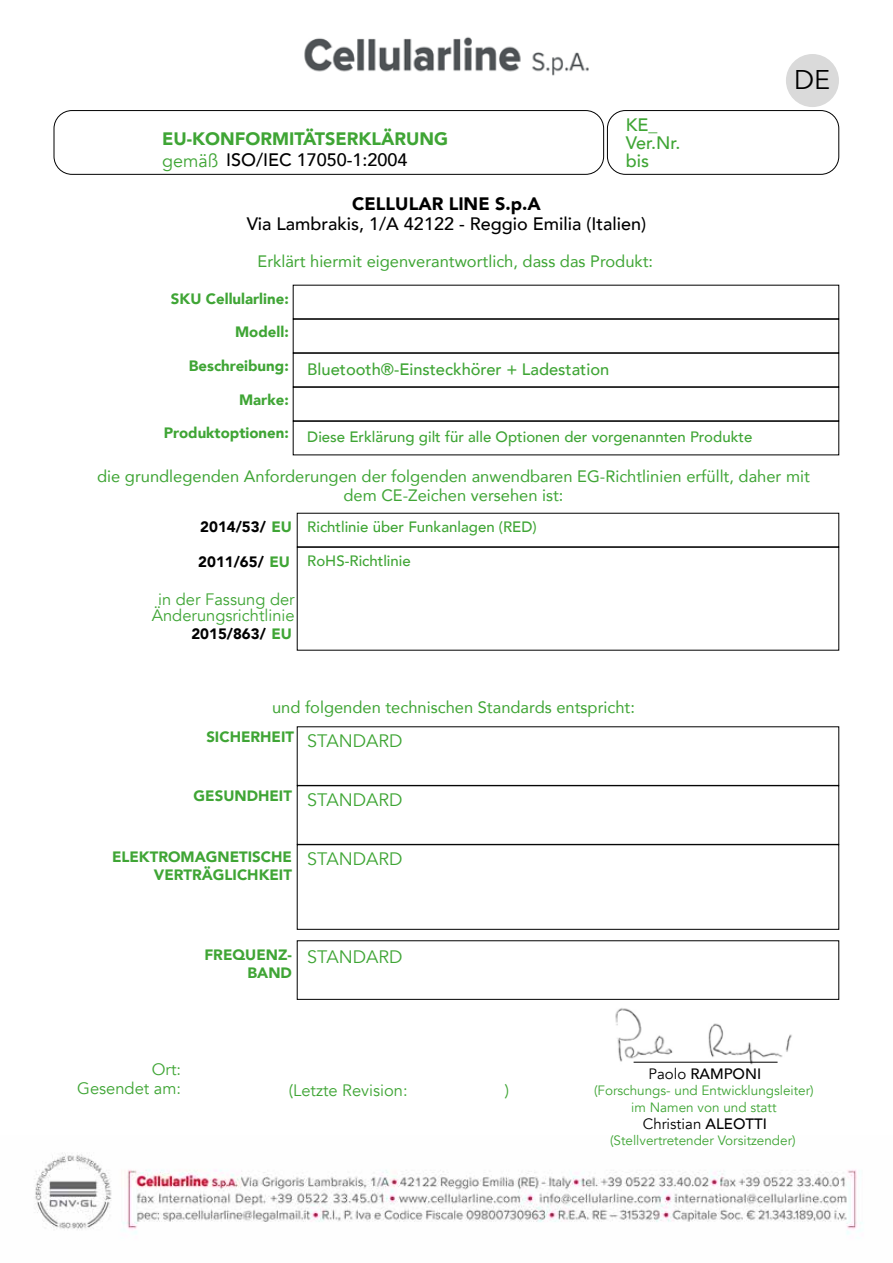
<style>
.page{position:relative;width:893px;height:1263px;background:#fff}
.page>*{position:absolute;margin:0;border:0;box-sizing:border-box;transform-origin:0 0}
.t1{font:27px "Avenir";color:#000}
.t2{font:900 18px/20.7px "Avenir";color:#3fa535}
.t3{font:500 18px "Avenir";color:#000}
.t4{font:18px "Avenir";color:#3fa535}
.t5{font:900 18px "Avenir";color:#000}
.t6{font:500 18px/18px "Avenir";color:#3fa535}
.t7{font:16.5px/19.5px "Avenir";color:#3fa535;text-align:center}
.t8{font:16.5px/16.5px "Avenir";color:#3fa535;text-align:center}
.t9{font:500 16.5px "Avenir";color:#3fa535}
.t10{font:900 15px/18px "Avenir";color:#3fa535;text-align:right}
.t11{font:500 15px "Avenir";color:#3fa535}
.t12{font:900 15px "Avenir";color:#000}
.t13{font:15px "Avenir";color:#000}
.t14{font:500 15px "Avenir";color:#000}
.t15{font:13.5px/16.5px "Avenir";color:#3fa535;text-align:center}
.s1{font-weight:400}
.s2{font-weight:500;color:#000}
.s3{color:#3fa535}
.s4{font-weight:500}
</style>
<div class="page">
<img style="left:53px;top:37px;width:787px;height:92px">
<img style="left:35px;top:1152px;width:827px;height:83px">
<div style="left:786px;top:54px;width:53px;height:53px;background:#dadada;border-radius:50%"></div>
<div style="left:54px;top:110px;width:550px;height:65px;border:1px solid #000;border-radius:18px"></div>
<img style="left:609px;top:999px;width:190px;height:66px">
<div style="left:607px;top:110px;width:232px;height:65px;border:1px solid #000;border-radius:18px"></div>
<div style="left:293px;top:285px;width:546px;height:34px;border:1px solid #000"></div>
<div style="left:293px;top:319px;width:546px;height:34px;border:1px solid #000"></div>
<div style="left:297px;top:547px;width:542px;height:103px;border:1px solid #000"></div>
<div style="left:293px;top:353px;width:546px;height:34px;border:1px solid #000"></div>
<div style="left:297px;top:785px;width:542px;height:59px;border:1px solid #000"></div>
<div style="left:297px;top:844px;width:542px;height:85px;border:1px solid #000"></div>
<div style="left:293px;top:387px;width:546px;height:34px;border:1px solid #000"></div>
<div style="left:293px;top:421px;width:546px;height:34px;border:1px solid #000"></div>
<hr style="left:634px;top:1062px;width:143px;height:1px;background:#000">
<p class="t2" style="left:162px;top:128px;width:287px">EU-KONFORMITÄTSERKLÄRUNG <span class="s1">gemäß</span> <span class="s2">ISO/IEC 17050-1:2004</span></p>
<p class="t6" style="left:626px;top:114px;width:56px">KE_<br>Ver.Nr. bis</p>
<p class="t5" style="left:352px;top:189px;width:190px">CELLULAR LINE S.p.A</p>
<p class="t3" style="left:247px;top:208px;width:401px">Via Lambrakis, 1/A 42122 - Reggio Emilia (Italien)</p>
<p class="t7" style="left:258px;top:251px;width:397px">Erklärt hiermit eigenverantwortlich, dass das Produkt:</p>
<h1 class="t1" style="left:794px;top:63px;width:38px">DE</h1>
<p class="t10" style="left:171px;top:289px;width:119px">SKU Cellularline:</p>
<p class="t10" style="left:235px;top:323px;width:55px">Modell:</p>
<p class="t10" style="left:189px;top:356px;width:102px">Beschreibung:</p>
<p class="t10" style="left:239px;top:390px;width:51px">Marke:</p>
<p class="t10" style="left:164px;top:424px;width:126px">Produktoptionen:</p>
<p class="t7" style="left:97px;top:466px;width:714px">die grundlegenden Anforderungen der folgenden anwendbaren EG-Richtlinien erfüllt, daher mit dem CE-Zeichen versehen ist:</p>
<p class="t9" style="left:307px;top:355px;width:304px">Bluetooth®-Einsteckhörer + Ladestation</p>
<p class="t11" style="left:307px;top:423px;width:447px">Diese Erklärung gilt für alle Optionen der vorgenannten Produkte</p>
<p class="t12" style="left:200px;top:514px;width:93px">2014/53/ <span class="s3">EU</span></p>
<p class="t12" style="left:198px;top:549px;width:93px">2011/65/ <span class="s3">EU</span></p>
<p class="t8" style="left:152px;top:591px;width:144px">in der Fassung der<br>Änderungsrichtlinie</p>
<p class="t12" style="left:191px;top:621px;width:102px">2015/863/ <span class="s3">EU</span></p>
<p class="t11" style="left:307px;top:513px;width:231px">Richtlinie über Funkanlagen (RED)</p>
<p class="t11" style="left:307px;top:547px;width:105px">RoHS-Richtlinie</p>
<p class="t7" style="left:272px;top:697px;width:364px">und folgenden technischen Standards entspricht:</p>
<p class="t10" style="left:206px;top:727px;width:89px">SICHERHEIT</p>
<p class="t4" style="left:307px;top:730px;width:97px">STANDARD</p>
<p class="t10" style="left:194px;top:786px;width:100px">GESUNDHEIT</p>
<p class="t4" style="left:307px;top:789px;width:97px">STANDARD</p>
<p class="t10" style="left:112px;top:847px;width:181px">ELEKTROMAGNETISCHE<br>VERTRÄGLICHKEIT</p>
<p class="t4" style="left:307px;top:848px;width:97px">STANDARD</p>
<p class="t10" style="left:204px;top:945px;width:89px">FREQUENZ-<br>BAND</p>
<p class="t4" style="left:307px;top:946px;width:97px">STANDARD</p>
<p class="t8" style="left:77px;top:1059px;width:105px;line-height:19.5px;text-align:right">Ort:<br>Gesendet am:</p>
<p class="t8" style="left:289px;top:1083px;width:120px">(Letzte Revision:</p>
<p class="t8" style="left:505px;top:1083px;width:6px">)</p>
<p class="t14" style="left:648px;top:1061px;width:114px"><span class="s1">Paolo</span> RAMPONI</p>
<p class="t13" style="left:643px;top:1115px;width:126px">Christian <span class="s4">ALEOTTI</span></p>
<p class="t15" style="left:594px;top:1083px;width:221px">(Forschungs- und Entwicklungsleiter) im Namen von und statt</p>
<p class="t15" style="left:610px;top:1133px;width:187px">(Stellvertretender Vorsitzender)</p>
</div>
